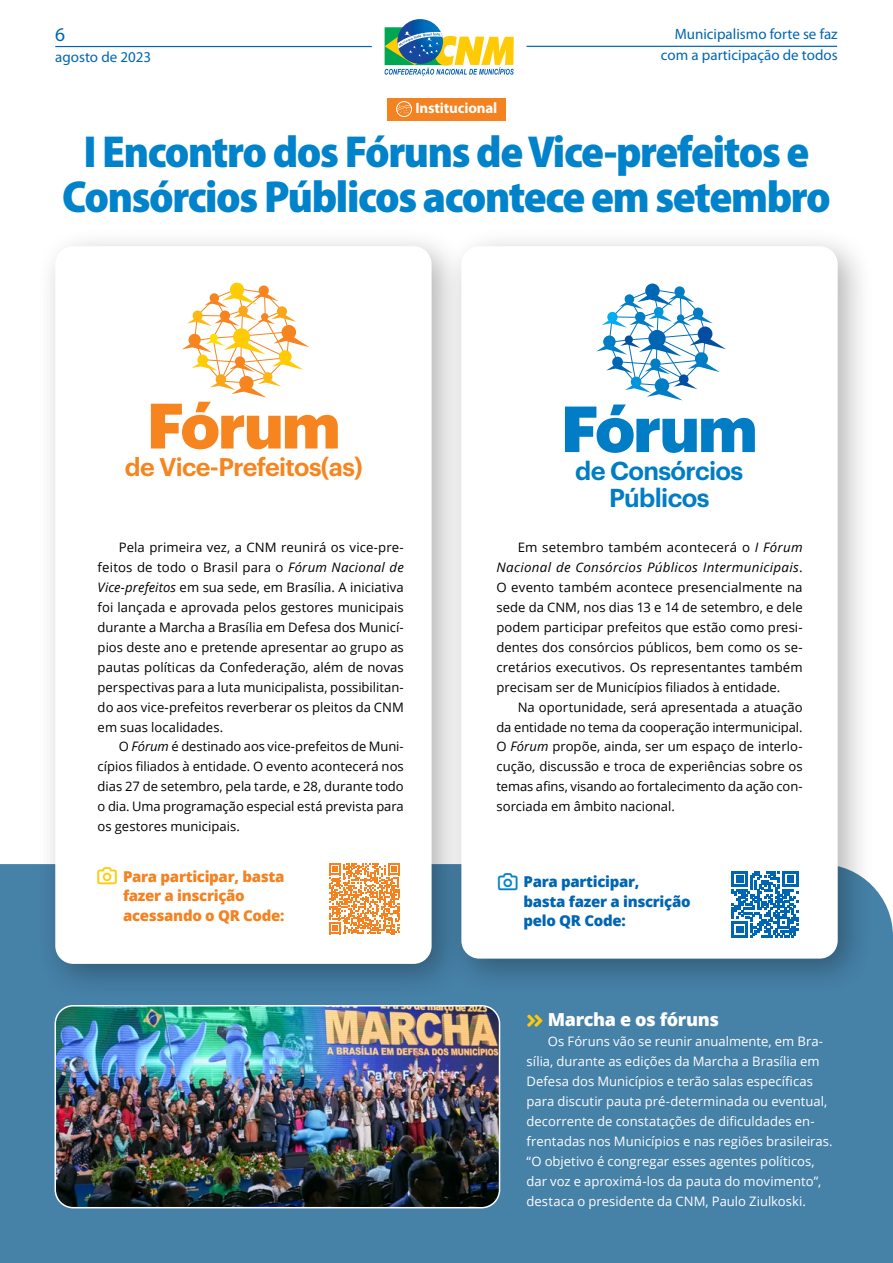
<style>
.page{position:relative;width:893px;height:1263px;background:#fff}
.page>*{position:absolute;margin:0;border:0;box-sizing:border-box;transform-origin:0 0}
.t1{font:900 63.6px "Graphik";letter-spacing:-.025em;color:#007dc5}
.t2{font:900 62.7px "Graphik";letter-spacing:-.025em;color:#f6851f}
.TÍTULO{font:900 semi-condensed 45px/45px "Myriad Pro";letter-spacing:-.03em;color:#0083ca;text-align:center}
.t3{font:600 25.35px/26.7px "Graphik";letter-spacing:-.025em;color:#007dc5;text-align:center}
.t4{font:600 25.05px "Graphik";letter-spacing:-.025em;color:#f6851f}
.t5{font:19.5px "Myriad Pro";color:#0066b3}
.t6{font:800 18px "Open Sans";letter-spacing:-.02em;color:#fff}
.t7{font:15px/21px "Myriad Pro";color:#0066b3;text-align:right}
.t8{font:800 15px/19.5px "Open Sans";letter-spacing:-.02em;color:#f58220}
.QR_CODE{font:800 15px/19.5px "Open Sans";letter-spacing:-.02em;color:#0066b3}
.RETRANCA{font:700 15px "Myriad Pro";letter-spacing:-.01em;color:#fff}
.TEXTO{font:13.05px/20px "Open Sans";color:#000;text-align:justify}
.TEXTO-2{font:13.05px/20px "Open Sans";color:#fff}
.s1{font-style:italic}
</style>
<div class="page">
<hr style="left:55px;top:46px;width:317px;height:1px;background:#0066b3">
<hr style="left:526px;top:46px;width:311px;height:1px;background:#0066b3">
<svg style="left:397px;top:19px;width:46px;height:45px"></svg>
<svg style="left:385px;top:25px;width:129px;height:51px"></svg>
<div style="left:0;top:864px;width:893px;height:399px;background:#4681a8"></div>
<div style="left:36px;top:227px;width:433px;height:774px;background:#000;opacity:.3"></div>
<div style="left:55px;top:246px;width:377px;height:718px;background:#fff;border-radius:18px"></div>
<div style="left:442px;top:227px;width:433px;height:769px;background:#000;opacity:.3"></div>
<div style="left:461px;top:246px;width:377px;height:713px;background:#fff;border-radius:18px"></div>
<div style="left:387px;top:98px;width:119px;height:22px;background:#f58220"></div>
<svg style="left:398px;top:105px;width:14px;height:10px"></svg>
<div style="left:396px;top:101px;width:16px;height:16px;border:1px solid #fff;border-radius:50%"></div>
<svg style="left:329px;top:863px;width:71px;height:71px"></svg>
<svg style="left:732px;top:871px;width:66px;height:66px"></svg>
<svg style="left:182px;top:283px;width:127px;height:115px"></svg>
<svg style="left:596px;top:284px;width:130px;height:116px"></svg>
<img style="left:55px;top:1006px;width:445px;height:202px">
<div style="left:55px;top:1005px;width:445px;height:203px;border:2px solid #fff;border-radius:18px"></div>
<svg style="left:527px;top:1014px;width:16px;height:13px"></svg>
<h3 class="t5" style="left:55px;top:23px;width:12px">6</h3>
<p class="t7" style="left:55px;top:47px;width:98px">agosto de 2023</p>
<p class="t7" style="left:661px;top:24px;width:178px">Municipalismo forte se faz com a participação de todos</p>
<p class="RETRANCA" style="left:415px;top:98px;width:84px">Institucional</p>
<p class="TÍTULO" style="left:62px;top:127px;width:770px">I Encontro dos Fóruns de Vice-prefeitos e<br>Consórcios Públicos acontece em setembro</p>
<p class="t2" style="left:147px;top:377px;width:195px">Fórum</p>
<p class="t1" style="left:561px;top:379px;width:198px">Fórum</p>
<p class="t3" style="left:575px;top:455px;width:170px">de Consórcios<br>Públicos</p>
<p class="t4" style="left:125px;top:448px;width:239px">de Vice-Prefeitos(as)</p>
<p class="TEXTO" style="left:98px;top:537px;width:308px;text-indent:21px">Pela primeira vez, a CNM reunirá os vice-pre&shy;feitos de todo o Brasil para o <span class="s1">Fórum Nacional de Vice-prefeitos</span> em sua sede, em Brasília. A iniciativa foi lançada e aprovada pelos gestores municipais durante a Marcha a Brasília em Defesa dos Municí&shy;pios deste ano e pretende apresentar ao grupo as pautas políticas da Confederação, além de novas perspectivas para a luta municipalista, possibilitan&shy;do aos vice-prefeitos reverberar os pleitos da CNM em suas localidades.</p>
<p class="TEXTO" style="left:98px;top:736px;width:308px;text-indent:21px">O <span class="s1">Fórum</span> é destinado aos vice-prefeitos de Muni&shy;cípios filiados à entidade. O evento acontecerá nos dias 27 de setembro, pela tarde, e 28, durante todo o dia. Uma programação especial está prevista para os gestores municipais.</p>
<p class="TEXTO" style="left:496px;top:537px;width:308px;text-indent:21px">Em setembro também acontecerá o <span class="s1">I Fórum Nacional de Consórcios Públicos Intermunicipais</span>.<br>O evento também acontece presencialmente na sede da CNM, nos dias 13 e 14 de setembro, e dele podem participar prefeitos que estão como presi&shy;dentes dos consórcios públicos, bem como os se&shy;cretários executivos. Os representantes também precisam ser de Municípios filiados à entidade.</p>
<p class="TEXTO" style="left:496px;top:696px;width:308px;text-indent:21px">Na oportunidade, será apresentada a atuação da entidade no tema da cooperação intermunicipal.<br>O <span class="s1">Fórum</span> propõe, ainda, ser um espaço de interlo&shy;cução, discussão e troca de experiências sobre os temas afins, visando ao fortalecimento da ação con&shy;sorciada em âmbito nacional.</p>
<p class="t8" style="left:123px;top:865px;width:163px">Para participar, basta fazer a inscrição acessando o QR Code:</p>
<p class="QR_CODE" style="left:524px;top:871px;width:169px">Para participar,<br>basta fazer a inscrição pelo QR Code:</p>
<p class="t6" style="left:548px;top:1006px;width:173px">Marcha e os fóruns</p>
<p class="TEXTO-2" style="left:526px;top:1031px;width:308px;text-indent:21px">Os Fóruns vão se reunir anualmente, em Bra&shy;sília, durante as edições da Marcha a Brasília em Defesa dos Municípios e terão salas específicas para discutir pauta pré-determinada ou eventual, decorrente de constatações de dificuldades en&shy;frentadas nos Municípios e nas regiões brasileiras. “O objetivo é congregar esses agentes políticos, dar voz e aproximá-los da pauta do movimento”, destaca o presidente da CNM, Paulo Ziulkoski.</p>
</div>
